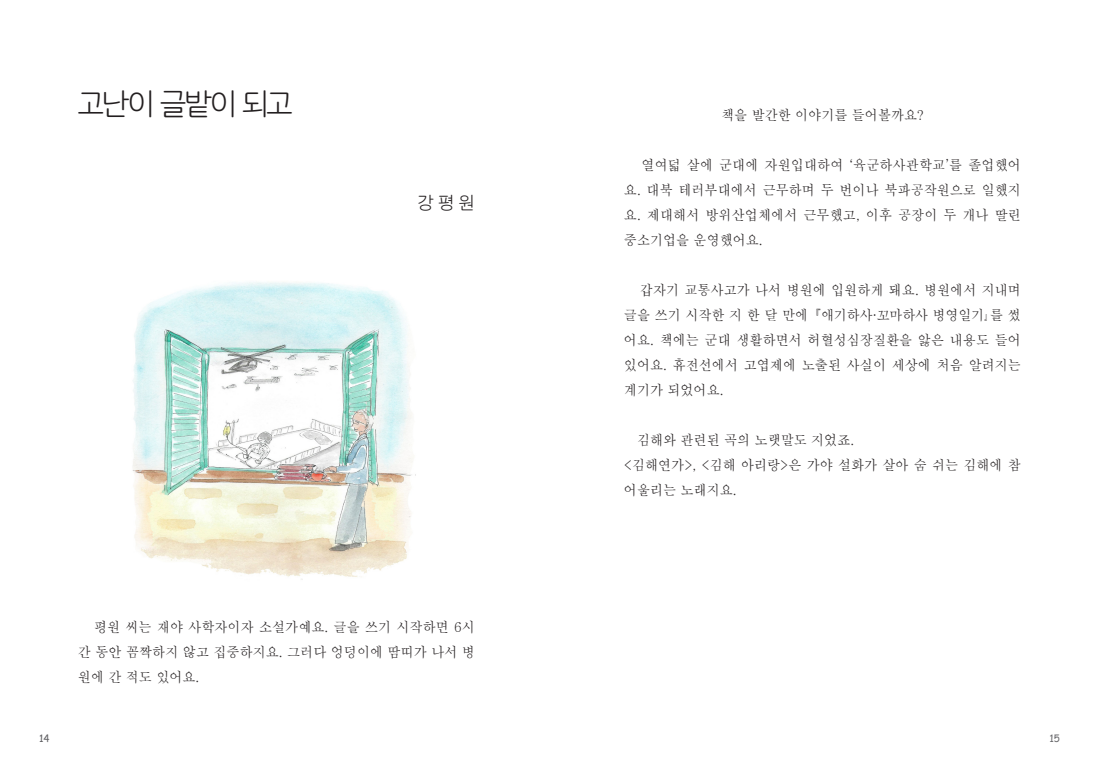
<style>
.page{position:relative;width:1099px;height:784px;background:#fff}
.page>*{position:absolute;margin:0;border:0;box-sizing:border-box;transform-origin:0 0}
.t1{font:30px "TT Gulim L";letter-spacing:-.11em;color:#231f20}
.이름본문{font:17.5px "TT Gulim L";color:#231f20}
.본문내용2{font:13.75px/25px "Batang";color:#231f20;text-align:justify;scale:.95 1}
.t2{font:10px "Comic Sans MS";color:#616164}
.t3{font:10px "Comic Sans MS";color:#6b6b6e}
</style>
<div class="page">
<img style="left:132px;top:282px;width:284px;height:298px">
<p class="t1" style="left:77px;top:89px;width:218px">고난이 글밭이 되고</p>
<p class="이름본문" style="left:417px;top:194px;width:59px">강 평 원</p>
<p class="본문내용2" style="left:78px;top:614px;width:419px;text-indent:16px">평원 씨는 재야 사학자이자 소설가예요. 글을 쓰기 시작하면 6시 간 동안 꼼짝하지 않고 집중하지요. 그러다 엉덩이에 땀띠가 나서 병 원에 간 적도 있어요.</p>
<p class="본문내용2" style="left:721px;top:102px;width:215px">책을 발간한 이야기를 들어볼까요?</p>
<p class="본문내용2" style="left:624px;top:152px;width:419px;text-indent:18px">열여덟 살에 군대에 자원입대하여 ‘육군하사관학교’를 졸업했어 요. 대북 테러부대에서 근무하며 두 번이나 북파공작원으로 일했지 요. 제대해서 방위산업체에서 근무했고, 이후 공장이 두 개나 딸린 중소기업을 운영했어요.</p>
<p class="본문내용2" style="left:624px;top:277px;width:419px;text-indent:16px">갑자기 교통사고가 나서 병원에 입원하게 돼요. 병원에서 지내며 글을 쓰기 시작한 지 한 달 만에『애기하사·꼬마하사 병영일기』를 썼 어요. 책에는 군대 생활하면서 허혈성심장질환을 앓은 내용도 들어 있어요. 휴전선에서 고엽제에 노출된 사실이 세상에 처음 알려지는 계기가 되었어요.</p>
<p class="본문내용2" style="left:637px;top:427px;width:230px">김해와 관련된 곡의 노랫말도 지었죠.</p>
<p class="본문내용2" style="left:624px;top:452px;width:419px">&lt;김해연가&gt;, &lt;김해 아리랑&gt;은 가야 설화가 살아 숨 쉬는 김해에 참 어울리는 노래지요.</p>
<p class="t2" style="left:39px;top:730px;width:12px">14</p>
<p class="t3" style="left:1049px;top:730px;width:12px">15</p>
</div>
